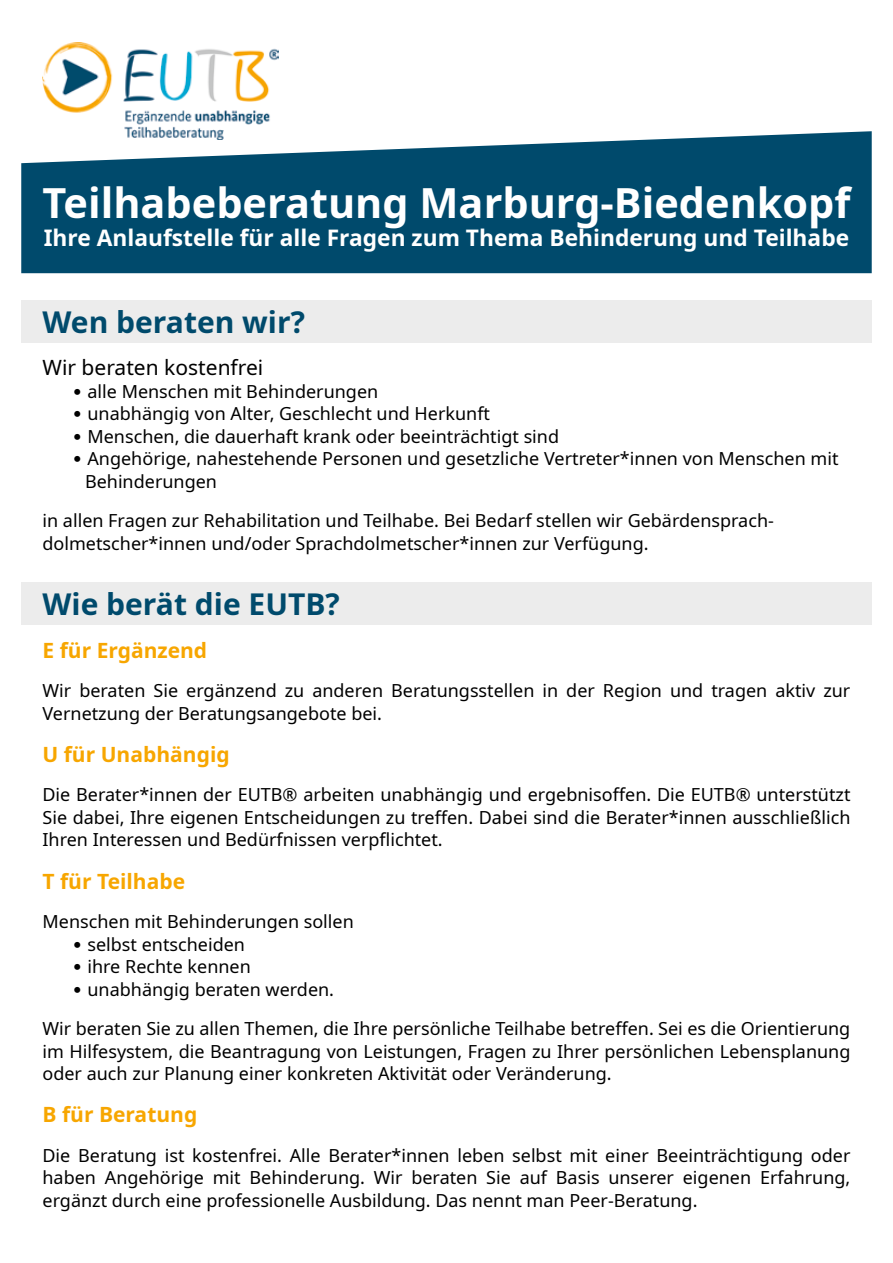
<style>
.page{position:relative;width:893px;height:1263px;background:#fff}
.page>*{position:absolute;margin:0;border:0;box-sizing:border-box;transform-origin:0 0}
.t1{font:700 41.4px "Noto Sans";color:#fff}
.t2{font:700 30px "Noto Sans";color:#004a6c}
.t3{font:700 22.8px "Noto Sans";color:#fff}
.t4{font:700 21px "Noto Sans";color:#f7a600}
.t5{font:21px "Noto Sans";color:#000}
.t6{font:18px/22.5px "Noto Sans";color:#000}
</style>
<div class="page">
<div style="left:21px;top:300px;width:851px;height:42px;background:#ececec"></div>
<div style="left:21px;top:582px;width:851px;height:42px;background:#ececec"></div>
<img style="left:43px;top:43px;width:236px;height:88px">
<svg style="left:21px;top:131px;width:851px;height:142px;fill:#004a6c"></svg>
<h1 class="t1" style="left:42px;top:174px;width:809px">Teilhabeberatung Marburg-Biedenkopf</h1>
<p class="t3" style="left:44px;top:221px;width:807px">Ihre Anlaufstelle für alle Fragen zum Thema Behinderung und Teilhabe</p>
<h2 class="t2" style="left:43px;top:301px;width:264px">Wen beraten wir?</h2>
<p class="t5" style="left:43px;top:353px;width:222px">Wir beraten kostenfrei</p>
<p class="t6" style="left:85px;top:380px;width:755px">alle Menschen mit Behinderungen<br>unabhängig von Alter, Geschlecht und Herkunft<br>Menschen, die dauerhaft krank oder beeinträchtigt sind<br>Angehörige, nahestehende Personen und gesetzliche Vertreter*innen von Menschen mit Behinderungen</p>
<p class="t6" style="left:43px;top:510px;width:733px">in allen Fragen zur Rehabilitation und Teilhabe. Bei Bedarf stellen wir Gebärdensprach&shy;dolmetscher*innen und/oder Sprachdolmetscher*innen zur Verfügung.</p>
<h2 class="t2" style="left:43px;top:583px;width:299px">Wie berät die EUTB?</h2>
<p class="t4" style="left:43px;top:635px;width:166px">E für Ergänzend</p>
<p class="t6" style="left:43px;top:680px;width:809px">Wir beraten Sie ergänzend zu anderen Beratungsstellen in der Region und tragen aktiv zur<br>Vernetzung der Beratungsangebote bei.</p>
<p class="t4" style="left:43px;top:739px;width:189px">U für Unabhängig</p>
<p class="t6" style="left:43px;top:784px;width:809px;text-align:justify">Die Berater*innen der EUTB® arbeiten unabhängig und ergebnisoffen. Die EUTB® unterstützt Sie dabei, Ihre eigenen Entscheidungen zu treffen. Dabei sind die Berater*innen ausschließlich Ihren Interessen und Bedürfnissen verpflichtet.</p>
<p class="t4" style="left:43px;top:866px;width:144px">T für Teilhabe</p>
<p class="t6" style="left:87px;top:911px;width:268px;text-indent:-45px">Menschen mit Behinderungen sollen selbst entscheiden<br>ihre Rechte kennen unabhängig beraten werden.</p>
<p class="t6" style="left:43px;top:1018px;width:809px;text-align:justify">Wir beraten Sie zu allen Themen, die Ihre persönliche Teilhabe betreffen. Sei es die Orientierung im Hilfesystem, die Beantragung von Leistungen, Fragen zu Ihrer persönlichen Lebensplanung oder auch zur Planung einer konkreten Aktivität oder Veränderung.</p>
<p class="t4" style="left:43px;top:1100px;width:156px">B für Beratung</p>
<p class="t6" style="left:43px;top:1144px;width:809px;text-align:justify">Die Beratung ist kostenfrei. Alle Berater*innen leben selbst mit einer Beeinträchtigung oder haben Angehörige mit Behinderung. Wir beraten Sie auf Basis unserer eigenen Erfahrung, ergänzt durch eine professionelle Ausbildung. Das nennt man Peer-Beratung.</p>
</div>
